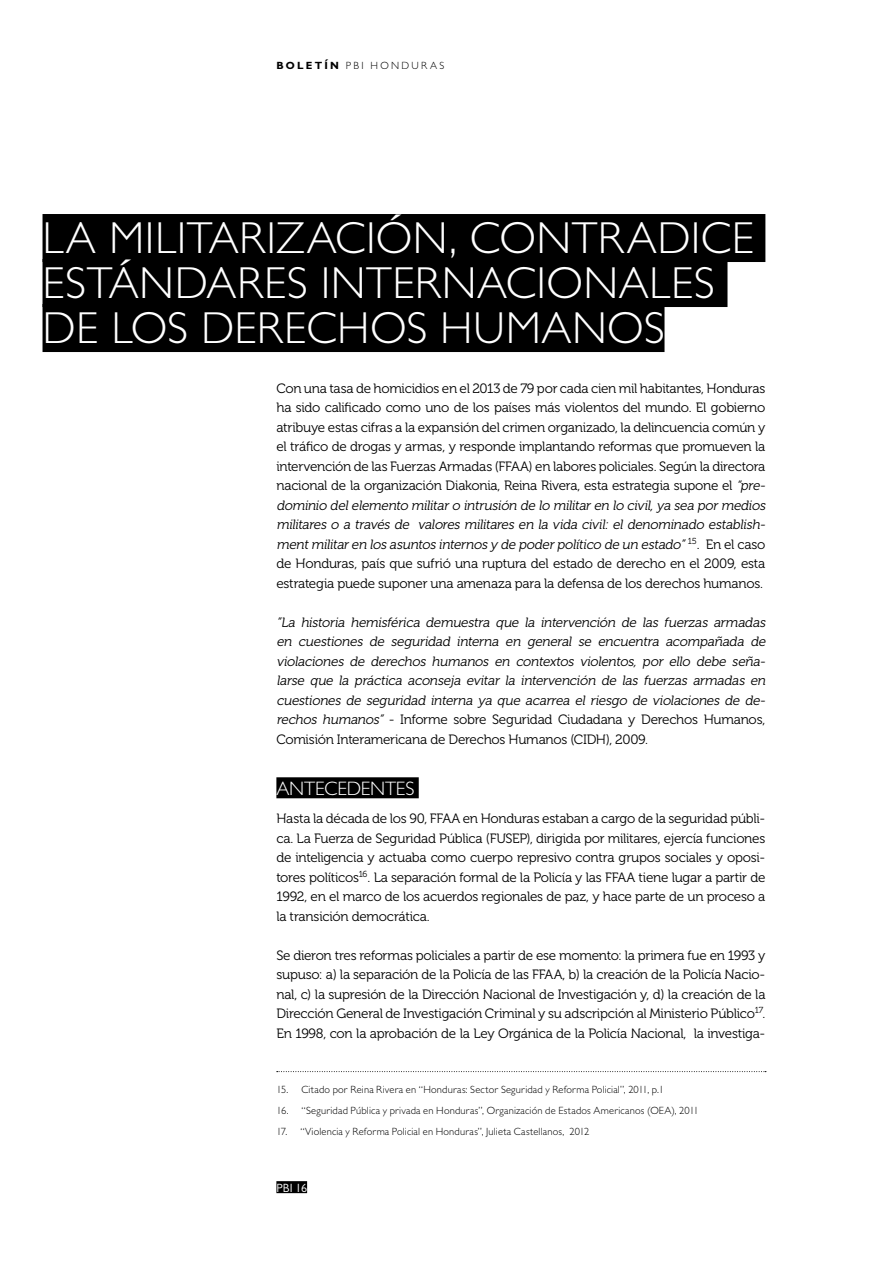
<style>
.page{position:relative;width:893px;height:1263px;background:#fff}
.page>*{position:absolute;margin:0;border:0;box-sizing:border-box;transform-origin:0 0}
.t1{font:300 45px/45px "Gill Sans MT Pro";letter-spacing:.01em;color:#fff}
.t2{font:300 19.5px "Gill Sans MT Pro";letter-spacing:-.01em;color:#fff}
.t3{font:13.5px/19.5px "Museo 300";letter-spacing:-.02em;color:#000;text-align:justify}
.t4{font:italic 13.5px/19.5px "Museo 300";color:#000}
.t5{font:12px "Gill Sans MT Pro";color:#fff}
.t6{font:300 10.5px "Gill Sans MT Pro";letter-spacing:.02em;color:#000}
.t7{font:300 10.5px "Gill Sans MT Pro";letter-spacing:.22em;color:#000}
.s1{font-weight:700}
.s2{font-style:italic}
.s3{font-style:normal}
</style>
<div class="page">
<div style="left:276px;top:1181px;width:31px;height:12px;background:#000"></div>
<div style="left:43px;top:214px;width:722px;height:48px;background:#000"></div>
<div style="left:43px;top:259px;width:684px;height:48px;background:#000"></div>
<div style="left:43px;top:304px;width:621px;height:48px;background:#000"></div>
<div style="left:276px;top:777px;width:143px;height:21px;background:#000"></div>
<svg style="left:277px;top:1071px;width:489px;height:1px"></svg>
<p class="t7" style="left:276px;top:59px;width:169px"><span class="s1">BOLETÍN</span> PBI HONDURAS</p>
<h1 class="t1" style="left:43px;top:215px;width:713px">LA MILITARIZACIÓN, CONTRADICE<br>ESTÁNDARES INTERNACIONALES<br>DE LOS DERECHOS HUMANOS</h1>
<p class="t3" style="left:276px;top:379px;width:493px;text-align:left">Con una tasa de homicidios en el 2013 de 79 por cada cien mil habitantes, Honduras ha sido calificado como uno de los países más violentos del mundo. El gobierno atribuye estas cifras a la expansión del crimen organizado, la delincuencia común y el tráfico de drogas y armas, y responde implantando reformas que promueven la intervención de las Fuerzas Armadas (FFAA) en labores policiales. Según la directora nacional de la organización Diakonia, Reina Rivera, esta estrategia supone el <span class="s2">“pre&shy;dominio delelemento militaro intrusión de lo militaren lo civil,ya sea pormedios militares o a través de valores militares en la vida civil: el denominado establish&shy;mentmilitaren los asuntos internos y de poderpolítico de un estado”</span><sup>1</sup> <sup>5</sup> . E n e l c a s o de Honduras, país que sufrió una ruptura del estado de derecho en el 2009, esta estrategia puede suponer una amenaza para la defensa de los derechos humanos.</p>
<p class="t4" style="left:276px;top:613px;width:493px">”La historia hemisférica demuestra que la intervención de las fuerzas armadas en cuestiones de seguridad interna en general se encuentra acompañada de violaciones de derechos humanos en contextos violentos, por ello debe seña&shy;larse que la práctica aconseja evitar la intervención de las fuerzas armadas en cuestiones de seguridad interna ya que acarrea el riesgo de violaciones de de&shy;rechos humanos” <span class="s3">- Informe sobre Seguridad Ciudadana y Derechos Humanos, Comisión Interamericana de Derechos Humanos (CIDH), 2009.</span></p>
<h2 class="t2" style="left:276px;top:777px;width:140px">ANTECEDENTES</h2>
<p class="t3" style="left:276px;top:809px;width:490px">Hasta la década de los 90, FFAA en Honduras estaban a cargo de la seguridad públi&shy;ca. La Fuerza de Seguridad Pública (FUSEP), dirigida por militares, ejercía funciones de inteligencia y actuaba como cuerpo represivo contra grupos sociales y oposi&shy;tores políticos<sup>16</sup>. La separación formal de la Policía y las FFAA tiene lugar a partir de 1992, en el marco de los acuerdos regionales de paz, y hace parte de un proceso a la transición democrática.</p>
<p class="t3" style="left:276px;top:946px;width:491px">Se dieron tres reformas policiales a partir de ese momento: la primera fue en 1993 y supuso: a) la separación de la Policía de las FFAA, b) la creación de la Policía Nacio&shy;nal, c) la supresión de la Dirección Nacional de Investigación y, d) la creación de la Dirección General de Investigación Criminal y su adscripción al Ministerio Público<sup>17</sup>.<br>En 1998, con la aprobación de la Ley Orgánica de la Policía Nacional, la investiga-</p>
<p class="t6" style="left:276px;top:1083px;width:389px">15. Citado por Reina Rivera en “Honduras: Sector Seguridad y Reforma Policial”, 2011, p.1</p>
<p class="t6" style="left:276px;top:1104px;width:424px">16. “Seguridad Pública y privada en Honduras”, Organización de Estados Americanos (OEA), 2011</p>
<p class="t6" style="left:276px;top:1125px;width:315px">17. “Violencia y Reforma Policial en Honduras”, Julieta Castellanos, 2012</p>
<p class="t5" style="left:276px;top:1180px;width:32px">PBI 16</p>
</div>
